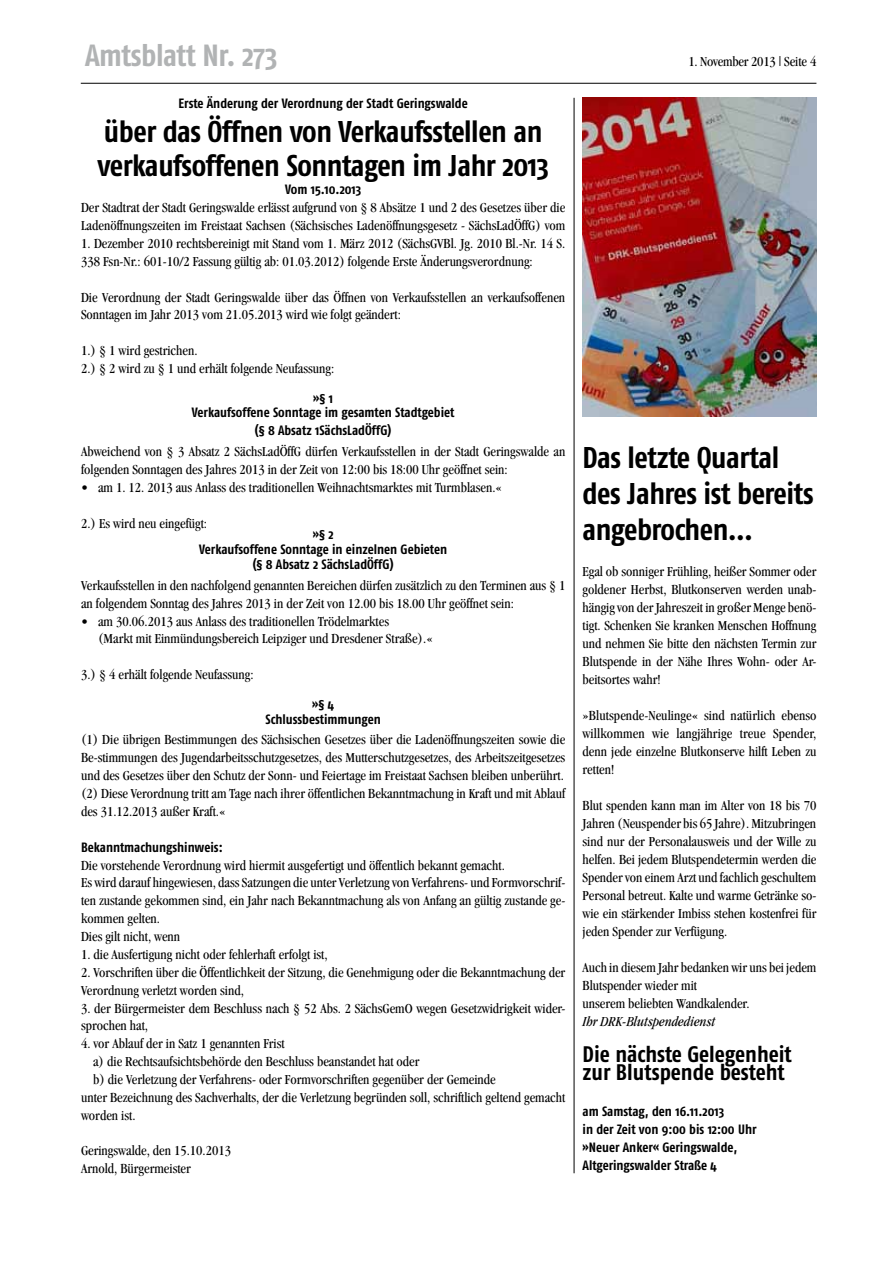
<style>
.page{position:relative;width:893px;height:1263px;background:#fff}
.page>*{position:absolute;margin:0;border:0;box-sizing:border-box;transform-origin:0 0}
.t1{font:700 30.6px "Fago Co";letter-spacing:-.015em;color:#b1b3b4}
.t2{font:700 30px/36px "Fago Co";letter-spacing:-.015em;color:#000}
.t3{font:700 22.5px/18px "Fago Co";color:#000}
.t4{font:condensed 14.25px/18px "Garamond";color:#000}
.t5{font:italic condensed 14.25px "Garamond";color:#000}
.t6{font:700 13.5px/14.9px "Fago Co";color:#000;text-align:center}
</style>
<div class="page">
<hr style="left:81px;top:83px;width:735px;height:1px;background:#000">
<img style="left:583px;top:98px;width:233px;height:319px">
<hr style="left:574px;top:98px;width:1px;height:1075px;background:#000">
<h1 class="t1" style="left:85px;top:37px;width:194px">Amtsblatt Nr. 273</h1>
<p class="t4" style="left:688px;top:52px;width:130px">1. November 2013 | Seite 4</p>
<p class="t6" style="left:179px;top:95px;width:291px">Erste Änderung der Verordnung der Stadt Geringswalde</p>
<h2 class="t2" style="left:97px;top:114px;width:453px;line-height:34.5px">über das Öffnen von Verkaufsstellen an verkaufsoffenen Sonntagen im Jahr 2013</h2>
<p class="t6" style="left:285px;top:182px;width:78px">Vom 15.10.2013</p>
<p class="t4" style="left:81px;top:199px;width:486px">Der Stadtrat der Stadt Geringswalde erlässt aufgrund von § 8 Absätze 1 und 2 des Gesetzes über die<br>Ladenöffnungszeiten im Freistaat Sachsen (Sächsisches Ladenöffnungsgesetz - SächsLadÖffG) vom</p>
<p class="t4" style="left:81px;top:234px;width:486px">1. Dezember 2010 rechtsbereinigt mit Stand vom 1. März 2012 (SächsGVBl. Jg. 2010 Bl.-Nr. 14 S.<br>338 Fsn-Nr.: 601-10/2 Fassung gültig ab: 01.03.2012) folgende Erste Änderungsverordnung:</p>
<p class="t4" style="left:81px;top:288px;width:486px">Die Verordnung der Stadt Geringswalde über das Öffnen von Verkaufsstellen an verkaufsoffenen<br>Sonntagen im Jahr 2013 vom 21.05.2013 wird wie folgt geändert:</p>
<p class="t4" style="left:81px;top:341px;width:255px">1.) § 1 wird gestrichen.<br>2.) § 2 wird zu § 1 und erhält folgende Neufassung:</p>
<p class="t6" style="left:192px;top:390px;width:264px">»§ 1<br>Verkaufsoffene Sonntage im gesamten Stadtgebiet</p>
<p class="t6" style="left:255px;top:423px;width:138px">(§ 8 Absatz 1SächsLadÖffG)</p>
<p class="t4" style="left:81px;top:442px;width:486px">Abweichend von § 3 Absatz 2 SächsLadÖffG dürfen Verkaufsstellen in der Stadt Geringswalde an folgenden Sonntagen des Jahres 2013 in der Zeit von 12:00 bis 18:00 Uhr geöffnet sein:</p>
<p class="t4" style="left:81px;top:478px;width:422px">• am 1. 12. 2013 aus Anlass des traditionellen Weihnachtsmarktes mit Turmblasen.«</p>
<p class="t4" style="left:81px;top:514px;width:127px">2.) Es wird neu eingefügt:</p>
<p class="t6" style="left:199px;top:527px;width:249px">»§ 2<br>Verkaufsoffene Sonntage in einzelnen Gebieten (§ 8 Absatz 2 SächsLadÖffG)</p>
<p class="t4" style="left:81px;top:576px;width:486px">Verkaufsstellen in den nachfolgend genannten Bereichen dürfen zusätzlich zu den Terminen aus § 1 an folgendem Sonntag des Jahres 2013 in der Zeit von 12.00 bis 18.00 Uhr geöffnet sein:</p>
<p class="t4" style="left:98px;top:612px;width:336px;text-indent:-17px">• am 30.06.2013 aus Anlass des traditionellen Trödelmarktes<br>(Markt mit Einmündungsbereich Leipziger und Dresdener Straße).«</p>
<p class="t4" style="left:81px;top:665px;width:174px">3.) § 4 erhält folgende Neufassung:</p>
<p class="t6" style="left:266px;top:696px;width:117px">»§ 4<br>Schlussbestimmungen</p>
<p class="t4" style="left:81px;top:731px;width:486px;text-align:justify">(1) Die übrigen Bestimmungen des Sächsischen Gesetzes über die Ladenöffnungszeiten sowie die Be-stimmungen des Jugendarbeitsschutzgesetzes, des Mutterschutzgesetzes, des Arbeitszeitgesetzes und des Gesetzes über den Schutz der Sonn- und Feiertage im Freistaat Sachsen bleiben unberührt. (2) Diese Verordnung tritt am Tage nach ihrer öffentlichen Bekanntmachung in Kraft und mit Ablauf des 31.12.2013 außer Kraft.«</p>
<p class="t6" style="left:81px;top:839px;width:143px">Bekanntmachungshinweis:</p>
<p class="t4" style="left:81px;top:856px;width:486px">Die vorstehende Verordnung wird hiermit ausgefertigt und öffentlich bekannt gemacht.<br>Es wird darauf hingewiesen, dass Satzungen die unter Verletzung von Verfahrens- und Formvorschrif&shy;ten zustande gekommen sind, ein Jahr nach Bekanntmachung als von Anfang an gültig zustande ge&shy;kommen gelten.<br>Dies gilt nicht, wenn</p>
<p class="t4" style="left:81px;top:945px;width:248px">1. die Ausfertigung nicht oder fehlerhaft erfolgt ist,</p>
<p class="t4" style="left:81px;top:963px;width:486px">2. Vorschriften über die Öffentlichkeit der Sitzung, die Genehmigung oder die Bekanntmachung der<br>Verordnung verletzt worden sind,</p>
<p class="t4" style="left:81px;top:999px;width:486px">3. der Bürgermeister dem Beschluss nach § 52 Abs. 2 SächsGemO wegen Gesetzwidrigkeit wider&shy;sprochen hat,</p>
<p class="t4" style="left:81px;top:1034px;width:205px">4. vor Ablauf der in Satz 1 genannten Frist</p>
<p class="t4" style="left:93px;top:1052px;width:328px">a) die Rechtsaufsichtsbehörde den Beschluss beanstandet hat oder</p>
<p class="t4" style="left:93px;top:1070px;width:404px">b) die Verletzung der Verfahrens- oder Formvorschriften gegenüber der Gemeinde</p>
<p class="t4" style="left:81px;top:1088px;width:486px">unter Bezeichnung des Sachverhalts, der die Verletzung begründen soll, schriftlich geltend gemacht</p>
<p class="t4" style="left:81px;top:1106px;width:56px">worden ist.</p>
<p class="t4" style="left:81px;top:1142px;width:152px">Geringswalde, den 15.10.2013<br>Arnold, Bürgermeister</p>
<h2 class="t2" style="left:583px;top:439px;width:233px">Das letzte Quartal des Jahres ist bereits angebrochen…</h2>
<p class="t4" style="left:583px;top:562px;width:235px;text-align:justify">Egal ob sonniger Frühling, heißer Sommer oder goldener Herbst, Blutkonserven werden unab&shy;hängig von der Jahreszeit in großer Menge benö&shy;tigt. Schenken Sie kranken Menschen Hoffnung und nehmen Sie bitte den nächsten Termin zur Blutspende in der Nähe Ihres Wohn- oder Ar&shy;beitsortes wahr!</p>
<p class="t4" style="left:583px;top:706px;width:236px;text-align:justify">»Blutspende-Neulinge« sind natürlich ebenso willkommen wie langjährige treue Spender, denn jede einzelne Blutkonserve hilft Leben zu retten!</p>
<p class="t4" style="left:583px;top:796px;width:235px;text-align:justify">Blut spenden kann man im Alter von 18 bis 70<br>Jahren (Neuspender bis 65 Jahre). Mitzubringen sind nur der Personalausweis und der Wille zu helfen. Bei jedem Blutspendetermin werden die Spender von einem Arzt und fachlich geschultem Personal betreut. Kalte und warme Getränke so&shy;wie ein stärkender Imbiss stehen kostenfrei für jeden Spender zur Verfügung.</p>
<p class="t4" style="left:583px;top:958px;width:235px">Auch in diesem Jahr bedanken wir uns bei jedem<br>Blutspender wieder mit<br>unserem beliebten Wandkalender.</p>
<p class="t5" style="left:583px;top:1014px;width:134px">Ihr DRK-Blutspendedienst</p>
<h3 class="t3" style="left:583px;top:1045px;width:211px">Die nächste Gelegenheit zur Blutspende besteht</h3>
<p class="t6" style="left:583px;top:1102px;width:176px;line-height:18px;text-align:left">am Samstag, den 16.11.2013<br>in der Zeit von 9:00 bis 12:00 Uhr »Neuer Anker« Geringswalde,<br>Altgeringswalder Straße 4</p>
</div>
